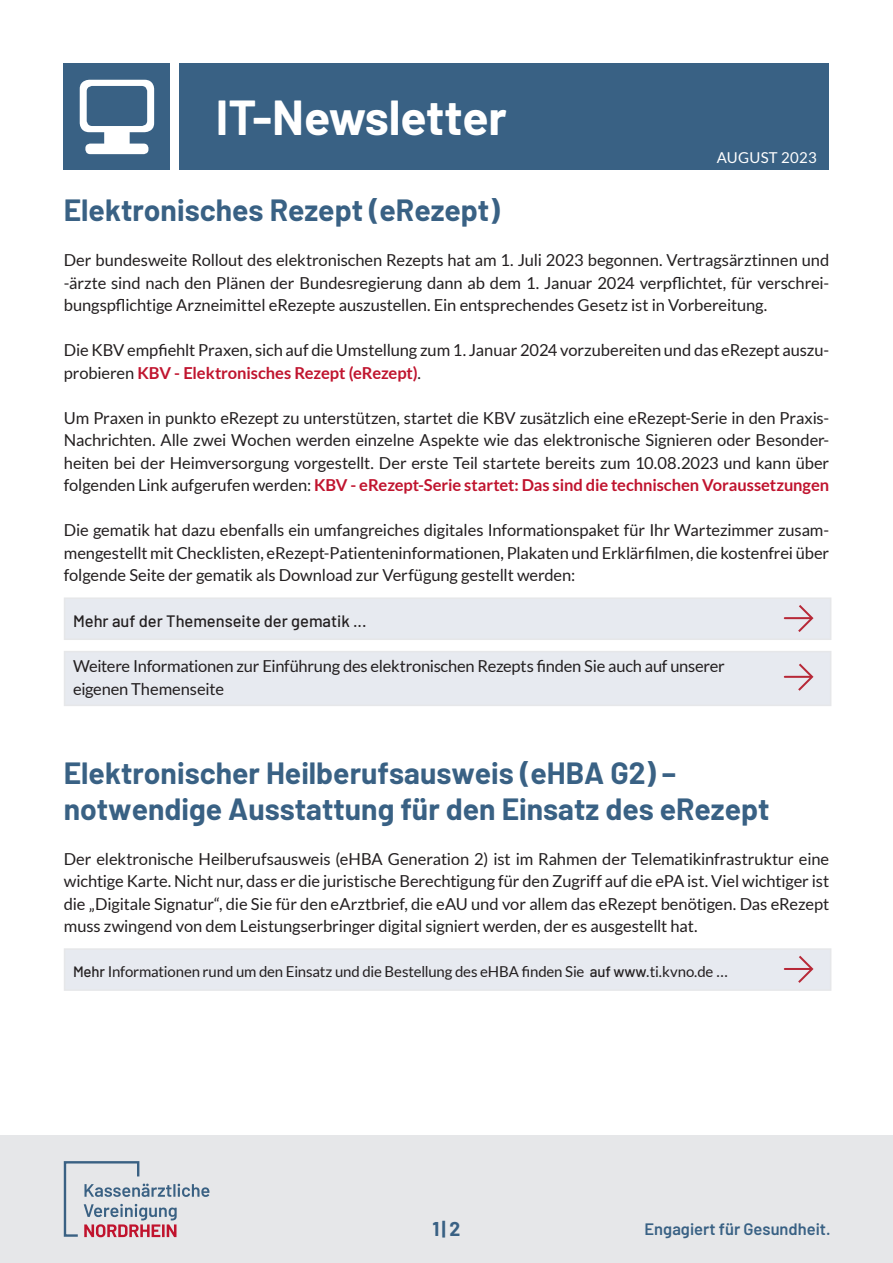
<style>
.page{position:relative;width:893px;height:1263px;background:#fff}
.page>*{position:absolute;margin:0;border:0;box-sizing:border-box;transform-origin:0 0}
.t1{font:700 48px "Barlow";color:#fff}
._1_0_-_Fließtext___1{font:700 30px "Barlow";color:#396184}
.t2{font:700 19.5px "Barlow";color:#396184}
._1_0_-_Fließtext___1-2{font:16.5px/22.5px "Lato";letter-spacing:-.01em;color:#231f20;text-align:justify}
.t3{font:500 16.5px "Barlow";color:#231f20}
.t4{font:600 16.5px "Barlow";color:#396184}
.t5{font:15px "Lato";letter-spacing:-.01em;color:#231f20}
.t6{font:15px "Lato";letter-spacing:.02em;color:#fff}
.s1{font-weight:700;color:#c0142e}
.s2{font-family:"Barlow";font-weight:500}
</style>
<div class="page">
<div style="left:180px;top:64px;width:649px;height:106px;background:#396184"></div>
<div style="left:64px;top:64px;width:106px;height:106px;background:#396184"></div>
<svg style="left:80px;top:80px;width:74px;height:74px"></svg>
<div style="left:0;top:1135px;width:893px;height:128px;background:#e6e7e9"></div>
<svg style="left:64px;top:1161px;width:145px;height:76px"></svg>
<div style="left:64px;top:651px;width:767px;height:55px;background:#e7eaf0"></div>
<svg style="left:796px;top:663px;width:18px;height:28px"></svg>
<hr style="left:785px;top:676px;width:26px;height:2px;background:#b72837">
<div style="left:64px;top:597px;width:767px;height:43px;background:#e7eaf0"></div>
<svg style="left:796px;top:605px;width:18px;height:27px"></svg>
<hr style="left:785px;top:617px;width:26px;height:2px;background:#b72837">
<div style="left:64px;top:948px;width:767px;height:43px;background:#e7eaf0"></div>
<svg style="left:798px;top:955px;width:16px;height:28px"></svg>
<hr style="left:785px;top:968px;width:26px;height:2px;background:#b72837">
<h1 class="t1" style="left:216px;top:82px;width:293px">IT-Newsletter</h1>
<p class="t6" style="left:717px;top:149px;width:102px">AUGUST 2023</p>
<p class="_1_0_-_Fließtext___1" style="left:64px;top:188px;width:437px">Elektronisches Rezept (eRezept)</p>
<p class="_1_0_-_Fließtext___1-2" style="left:64px;top:249px;width:767px">Der bundesweite Rollout des elektronischen Rezepts hat am 1. Juli 2023 begonnen. Vertragsärztinnen und -ärzte sind nach den Plänen der Bundesregierung dann ab dem 1. Januar 2024 verpflichtet, für verschrei&shy;bungspflichtige Arzneimittel eRezepte auszustellen. Ein entsprechendes Gesetz ist in Vorbereitung.</p>
<p class="_1_0_-_Fließtext___1-2" style="left:64px;top:339px;width:767px">Die KBV empfiehlt Praxen, sich auf die Umstellung zum 1. Januar 2024 vorzubereiten und das eRezept auszu&shy;probieren <span class="s1">KBV - Elektronisches Rezept (eRezept)</span>.</p>
<p class="_1_0_-_Fließtext___1-2" style="left:64px;top:407px;width:767px">Um Praxen in punkto eRezept zu unterstützen, startet die KBV zusätzlich eine eRezept-Serie in den Praxis-Nachrichten. Alle zwei Wochen werden einzelne Aspekte wie das elektronische Signieren oder Besonder&shy;heiten bei der Heimversorgung vorgestellt. Der erste Teil startete bereits zum 10.08.2023 und kann über folgenden Link aufgerufen werden: <span class="s1">KBV - eRezept-Serie startet: Das sind die technischen Voraussetzungen</span></p>
<p class="_1_0_-_Fließtext___1-2" style="left:64px;top:519px;width:767px">Die gematik hat dazu ebenfalls ein umfangreiches digitales Informationspaket für Ihr Wartezimmer zusam&shy;mengestellt mit Checklisten, eRezept-Patienteninformationen, Plakaten und Erklärfilmen, die kostenfrei über folgende Seite der gematik als Download zur Verfügung gestellt werden:</p>
<p class="t3" style="left:73px;top:609px;width:295px">Mehr auf der Themenseite der gematik ...</p>
<p class="_1_0_-_Fließtext___1-2" style="left:73px;top:655px;width:653px">Weitere Informationen zur Einführung des elektronischen Rezepts finden Sie auch auf unserer</p>
<p class="_1_0_-_Fließtext___1-2" style="left:73px;top:678px;width:153px">eigenen Themenseite</p>
<p class="_1_0_-_Fließtext___1" style="left:64px;top:751px;width:614px">Elektronischer Heilberufsausweis (eHBA G2) –</p>
<p class="_1_0_-_Fließtext___1" style="left:64px;top:787px;width:707px">notwendige Ausstattung für den Einsatz des eRezept</p>
<p class="_1_0_-_Fließtext___1-2" style="left:64px;top:848px;width:767px">Der elektronische Heilberufsausweis (eHBA Generation 2) ist im Rahmen der Telematikinfrastruktur eine wichtige Karte. Nicht nur, dass er die juristische Berechtigung für den Zugriff auf die ePA ist. Viel wichtiger ist die „Digitale Signatur“, die Sie für den eArztbrief, die eAU und vor allem das eRezept benötigen. Das eRezept muss zwingend von dem Leistungserbringer digital signiert werden, der es ausgestellt hat.</p>
<p class="t5" style="left:73px;top:963px;width:657px"><span class="s2">Mehr</span> Informationen rund um den Einsatz und die Bestellung des eHBA finden Sie <span class="s2">auf www.</span>ti.kvno.de <span class="s2">...</span></p>
<p class="t2" style="left:432px;top:1214px;width:30px">1| 2</p>
<p class="t4" style="left:645px;top:1217px;width:188px">Engagiert für Gesundheit.</p>
</div>
